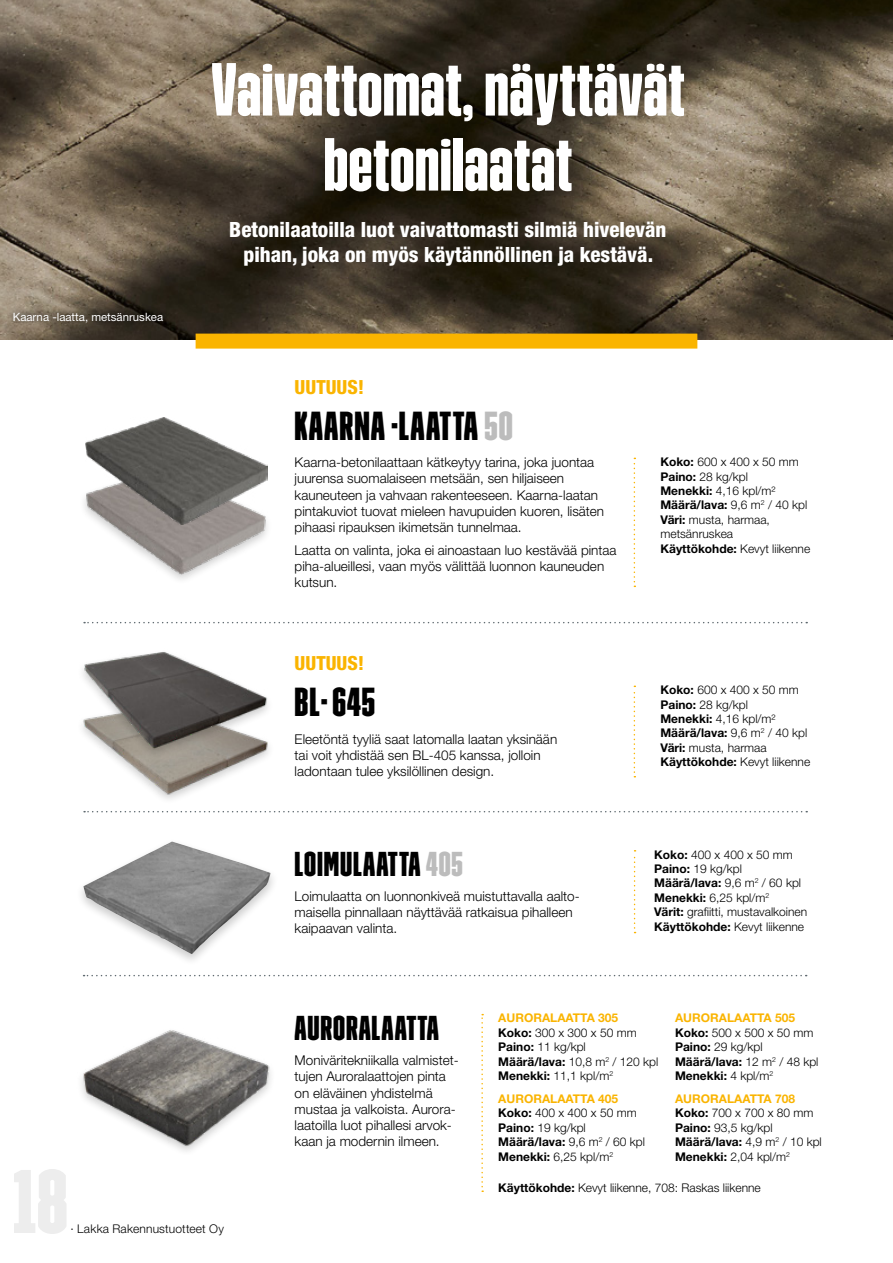
<style>
.page{position:relative;width:893px;height:1263px;background:#fff}
.page>*{position:absolute;margin:0;border:0;box-sizing:border-box;transform-origin:0 0}
.t1{font:75px/75px "Trim Poster Slender";color:#fff;text-align:center}
.t2{font:40.5px "Trim Poster Extra Compressed";letter-spacing:.025em;color:#000}
.t3{font:34.5px "Trim Poster Extra Compressed";letter-spacing:.025em;color:#000}
.t4{font:800 condensed 21px/25.2px "Helvetica Neue LT Std";color:#fff;text-align:center}
.t5{font:800 condensed 19.5px "Helvetica Neue LT Std";color:#fab400}
.t6{font:300 13.5px/16.2px "Helvetica Neue LT Std";color:#000}
.t7{font:300 12px/14.4px "Helvetica Neue LT Std";color:#000}
.t8{font:11.4px "Helvetica Neue LT Std";color:#fff}
.s1{color:#bcbcbc}
.s2{font-weight:700}
.s3{font-weight:700;color:#fab400}
</style>
<div class="page">
<svg style="left:84px;top:975px;width:723px;height:1px"></svg>
<img style="left:81px;top:1030px;width:190px;height:122px">
<svg style="left:634px;top:850px;width:2px;height:83px"></svg>
<img style="left:83px;top:841px;width:188px;height:113px">
<img style="left:0;top:0;width:893px;height:340px">
<div style="left:196px;top:334px;width:501px;height:15px;background:#fab400"></div>
<svg style="left:481px;top:1014px;width:2px;height:178px"></svg>
<img style="left:101px;top:524px;width:166px;height:56px">
<img style="left:116px;top:759px;width:144px;height:40px">
<svg style="left:634px;top:686px;width:1px;height:91px"></svg>
<svg style="left:634px;top:458px;width:1px;height:129px"></svg>
<div style="left:77px;top:649px;width:197px;height:110px;background:#000;opacity:.2"></div>
<img style="left:80px;top:649px;width:192px;height:108px">
<svg style="left:84px;top:622px;width:723px;height:1px"></svg>
<svg style="left:84px;top:811px;width:723px;height:1px"></svg>
<img style="left:86px;top:418px;width:182px;height:106px">
<div style="left:6px;top:305px;width:164px;height:23px;background:#000;opacity:.75"></div>
<p class="t8" style="left:13px;top:310px;width:152px">Kaarna -laatta, metsänruskea</p>
<h1 class="t1" style="left:211px;top:52px;width:475px">Vaivattomat, näyttävät betonilaatat</h1>
<h3 class="t4" style="left:229px;top:216px;width:439px">Betonilaatoilla luot vaivattomasti silmiä hivelevän pihan, joka on myös käytännöllinen ja kestävä.</h3>
<h3 class="t5" style="left:295px;top:375px;width:71px">UUTUUS!</h3>
<h2 class="t2" style="left:295px;top:402px;width:220px">KAARNA -LAATTA <span class="s1">50</span></h2>
<p class="t6" style="left:295px;top:454px;width:311px">Kaarna-betonilaattaan kätkeytyy tarina, joka juontaa juurensa suomalaiseen metsään, sen hiljaiseen kauneuteen ja vahvaan rakenteeseen. Kaarna-laatan pintakuviot tuovat mieleen havupuiden kuoren, lisäten pihaasi ripauksen ikimetsän tunnelmaa.</p>
<p class="t6" style="left:295px;top:541px;width:323px">Laatta on valinta, joka ei ainoastaan luo kestävää pintaa piha-alueillesi, vaan myös välittää luonnon kauneuden kutsun.</p>
<h3 class="t5" style="left:295px;top:651px;width:71px">UUTUUS!</h3>
<h2 class="t2" style="left:295px;top:678px;width:82px">BL-645</h2>
<p class="t6" style="left:295px;top:730px;width:264px">Eleetöntä tyyliä saat latomalla laatan yksinään tai voit yhdistää sen BL-405 kanssa, jolloin ladontaan tulee yksilöllinen design.</p>
<h3 class="t3" style="left:295px;top:844px;width:170px">LOIMULAATTA<span class="s1">405</span></h3>
<p class="t6" style="left:295px;top:888px;width:287px">Loimulaatta on luonnonkiveä muistuttavalla aalto&shy;maisella pinnallaan näyttävää ratkaisua pihalleen kaipaavan valinta.</p>
<p class="t7" style="left:660px;top:454px;width:151px"><span class="s2">Koko:</span> 600 x 400 x 50 mm<br><span class="s2">Paino:</span> 28 kg/kpl<br><span class="s2">Menekki:</span> 4,16 kpl/m²<br><span class="s2">Määrä/lava:</span> 9,6 m<sup>2</sup> / 40 kpl<br><span class="s2">Väri:</span> musta, harmaa, metsänruskea<br><span class="s2">Käyttökohde:</span> Kevyt liikenne</p>
<p class="t7" style="left:660px;top:682px;width:151px"><span class="s2">Koko:</span> 600 x 400 x 50 mm<br><span class="s2">Paino:</span> 28 kg/kpl<br><span class="s2">Menekki:</span> 4,16 kpl/m²<br><span class="s2">Määrä/lava:</span> 9,6 m<sup>2</sup> / 40 kpl<br><span class="s2">Väri:</span> musta, harmaa<br><span class="s2">Käyttökohde:</span> Kevyt liikenne</p>
<p class="t7" style="left:654px;top:847px;width:155px"><span class="s2">Koko:</span> 400 x 400 x 50 mm<br><span class="s2">Paino:</span> 19 kg/kpl<br><span class="s2">Määrä/lava:</span> 9,6 m<sup>2</sup> / 60 kpl<br><span class="s2">Menekki:</span> 6,25 kpl/m<sup>2<br></sup><span class="s2">Värit:</span> grafiitti, mustavalkoinen<br><span class="s2">Käyttökohde:</span> Kevyt liikenne</p>
<h3 class="t3" style="left:295px;top:1008px;width:146px">AURORALAATTA</h3>
<p class="t7" style="left:675px;top:1011px;width:145px"><span class="s3">AURORALAATTA 505<br></span><span class="s2">Koko:</span> 500 x 500 x 50 mm<br><span class="s2">Paino:</span> 29 kg/kpl<br><span class="s2">Määrä/lava:</span> 12 m<sup>2</sup> / 48 kpl<br><span class="s2">Menekki:</span> 4 kpl/m<sup>2</sup></p>
<p class="t7" style="left:675px;top:1091px;width:148px"><span class="s3">AURORALAATTA 708<br></span><span class="s2">Koko:</span> 700 x 700 x 80 mm<br><span class="s2">Paino:</span> 93,5 kg/kpl<br><span class="s2">Määrä/lava:</span> 4,9 m<sup>2</sup> / 10 kpl<br><span class="s2">Menekki:</span> 2,04 kpl/m<sup>2</sup></p>
<p class="t7" style="left:498px;top:1180px;width:264px"><span class="s2">Käyttökohde:</span> Kevyt liikenne, 708: Raskas liikenne</p>
<p class="t7" style="left:498px;top:1011px;width:162px"><span class="s3">AURORALAATTA 305<br></span><span class="s2">Koko:</span> 300 x 300 x 50 mm<br><span class="s2">Paino:</span> 11 kg/kpl<br><span class="s2">Määrä/lava:</span> 10,8 m<sup>2</sup> / 120 kpl<br><span class="s2">Menekki:</span> 11,1 kpl/m<sup>2</sup></p>
<p class="t7" style="left:498px;top:1091px;width:148px"><span class="s3">AURORALAATTA 405<br></span><span class="s2">Koko:</span> 400 x 400 x 50 mm<br><span class="s2">Paino:</span> 19 kg/kpl<br><span class="s2">Määrä/lava:</span> 9,6 m<sup>2</sup> / 60 kpl<br><span class="s2">Menekki:</span> 6,25 kpl/m<sup>2</sup></p>
<p class="t6" style="left:295px;top:1052px;width:165px">Moniväritekniikalla valmistet&shy;tujen Auroralaattojen pinta on eläväinen yhdistelmä mustaa ja valkoista. Aurora&shy;laatoilla luot pihallesi arvok&shy;kaan ja modernin ilmeen.</p>
<p class="t7" style="left:71px;top:1221px;width:155px">· Lakka Rakennustuotteet Oy</p>
</div>
